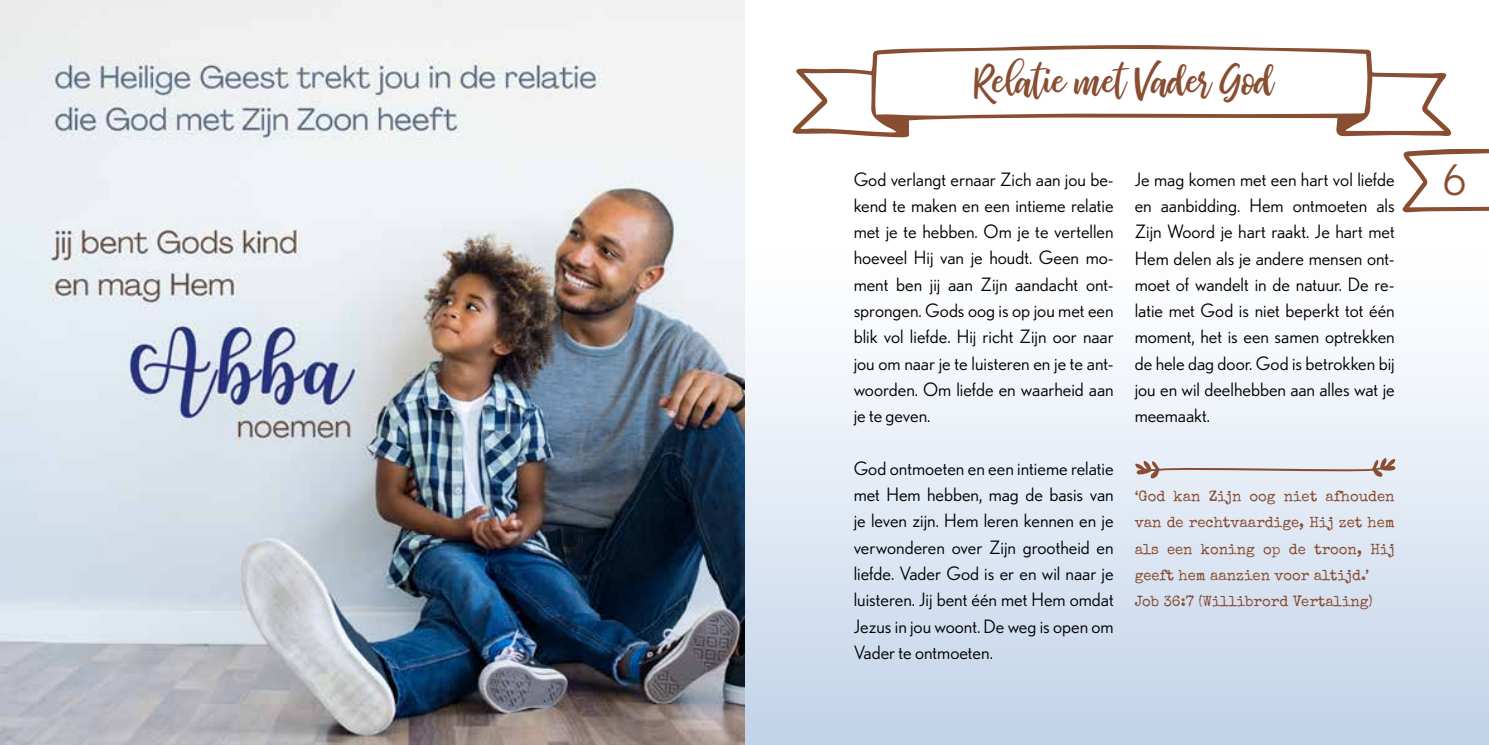
<style>
.page{position:relative;width:1489px;height:745px;background:#fff}
.page>*{position:absolute;margin:0;border:0;box-sizing:border-box;transform-origin:0 0}
.t1{font:42px "Nobel";color:#894e32}
.t2{font:36.75px "bhatoshine";color:#894e32}
.t3{font:18.38px/26.2px "Nobel";color:#000;text-align:justify}
.t4{font:14.88px/26.2px "Special Elite";color:#894e32}
</style>
<div class="page">
<div style="left:0;top:0;width:1488px;height:744px;background:linear-gradient(to bottom,#fff,#cad9ec)"></div>
<svg style="left:792px;top:44px;width:659px;height:93px"></svg>
<svg style="left:1401px;top:149px;width:87px;height:63px"></svg>
<img style="left:0;top:0;width:744px;height:744px">
<svg style="left:1134px;top:457px;width:262px;height:23px;background:#d9d7db"></svg>
<h2 class="t2" style="left:974px;top:53px;width:300px">Relatie met Vader God</h2>
<p class="t3" style="left:853px;top:165px;width:261px">God verlangt ernaar Zich aan jou be&shy;kend te maken en een intieme relatie met je te hebben. Om je te vertellen hoeveel Hij van je houdt. Geen mo&shy;ment ben jij aan Zijn aandacht ont&shy;sprongen. Gods oog is op jou met een blik vol liefde. Hij richt Zijn oor naar jou om naar je te luisteren en je te ant&shy;woorden. Om liefde en waarheid aan je te geven.</p>
<p class="t3" style="left:853px;top:454px;width:261px">God ontmoeten en een intieme relatie met Hem hebben, mag de basis van je leven zijn. Hem leren kennen en je verwonderen over Zijn grootheid en liefde. Vader God is er en wil naar je luisteren. Jij bent één met Hem omdat Jezus in jou woont. De weg is open om Vader te ontmoeten.</p>
<p class="t3" style="left:1134px;top:166px;width:261px">Je mag komen met een hart vol liefde en aanbidding. Hem ontmoeten als Zijn Woord je hart raakt. Je hart met Hem delen als je andere mensen ont&shy;moet of wandelt in de natuur. De re&shy;latie met God is niet beperkt tot één moment, het is een samen optrekken de hele dag door. God is betrokken bij jou en wil deelhebben aan alles wat je meemaakt.</p>
<p class="t4" style="left:1134px;top:483px;width:261px">‘God kan Zijn oog niet afhouden van de rechtvaardige, Hij zet hem als een koning op de troon, Hij geeft hem aanzien voor altijd.’<br>Job 36:7 (Willibrord Vertaling)</p>
<h1 class="t1" style="left:1442px;top:156px;width:25px">6</h1>
</div>
